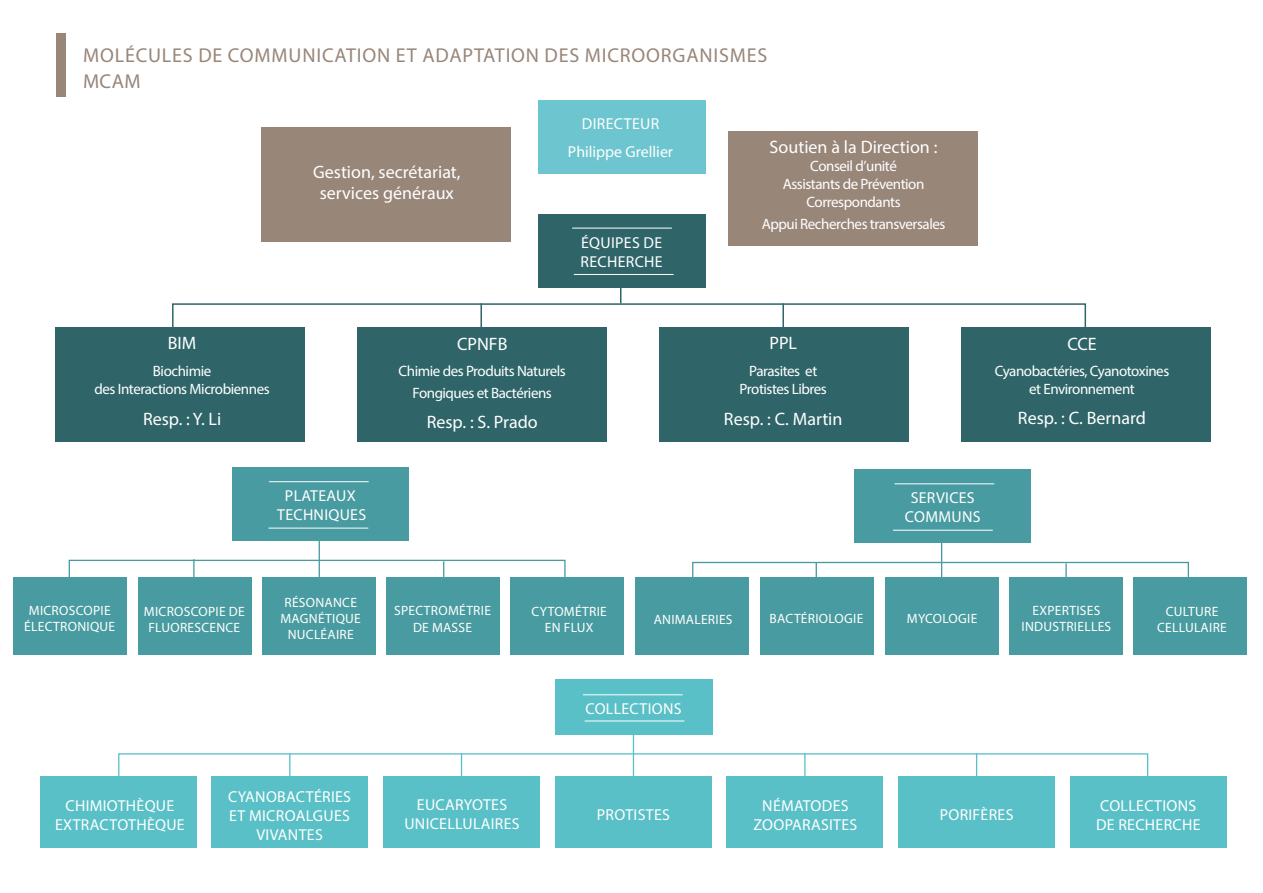
<style>
.page{position:relative;width:1263px;height:893px;background:#fff}
.page>*{position:absolute;margin:0;border:0;box-sizing:border-box;transform-origin:0 0}
.t1{font:20.1px "Myriad Pro";letter-spacing:.04em;color:#988679}
.t2{font:18px "Myriad Pro";color:#fff}
.t3{font:15.9px/19px "Myriad Pro";letter-spacing:.02em;color:#fff;text-align:center}
.t4{font:15.9px "Myriad Pro";color:#fff}
.t5{font:15px/21.6px "Myriad Pro";letter-spacing:-.03em;color:#fff;text-align:center}
.t6{font:13.5px/16.2px "Myriad Pro";letter-spacing:.02em;color:#fff;text-align:center}
</style>
<div class="page">
<div style="left:56px;top:34px;width:10px;height:63px;background:#988679"></div>
<hr style="left:633px;top:713px;width:1px;height:78px;background:#59c0c7">
<div style="left:118px;top:753px;width:1030px;height:35px;border:1px solid #59c0c7"></div>
<hr style="left:461px;top:753px;width:1px;height:33px;background:#59c0c7">
<hr style="left:804px;top:753px;width:1px;height:33px;background:#59c0c7">
<hr style="left:976px;top:753px;width:1px;height:33px;background:#59c0c7">
<hr style="left:289px;top:753px;width:1px;height:33px;background:#59c0c7">
<div style="left:40px;top:776px;width:157px;height:71px;background:#59c0c7"></div>
<div style="left:211px;top:776px;width:157px;height:71px;background:#59c0c7"></div>
<div style="left:555px;top:776px;width:157px;height:71px;background:#59c0c7"></div>
<div style="left:726px;top:776px;width:157px;height:71px;background:#59c0c7"></div>
<div style="left:898px;top:776px;width:157px;height:71px;background:#59c0c7"></div>
<div style="left:1070px;top:776px;width:157px;height:71px;background:#59c0c7"></div>
<div style="left:383px;top:776px;width:157px;height:71px;background:#59c0c7"></div>
<div style="left:555px;top:679px;width:157px;height:55px;background:#59c0c7"></div>
<hr style="left:585px;top:721px;width:99px;height:1px;background:#fff">
<hr style="left:583px;top:694px;width:100px;height:1px;background:#fff">
<div style="left:69px;top:560px;width:497px;height:34px;border:1px solid #489ba0"></div>
<hr style="left:319px;top:538px;width:1px;height:49px;background:#489ba0">
<hr style="left:443px;top:561px;width:1px;height:33px;background:#489ba0">
<hr style="left:193px;top:559px;width:2px;height:33px;background:#489ba0">
<div style="left:14px;top:577px;width:113px;height:77px;background:#489ba0"></div>
<div style="left:138px;top:577px;width:113px;height:77px;background:#489ba0"></div>
<div style="left:386px;top:577px;width:114px;height:77px;background:#489ba0"></div>
<div style="left:510px;top:577px;width:114px;height:77px;background:#489ba0"></div>
<div style="left:635px;top:577px;width:113px;height:77px;background:#489ba0"></div>
<div style="left:885px;top:577px;width:114px;height:77px;background:#489ba0"></div>
<div style="left:262px;top:577px;width:114px;height:77px;background:#489ba0"></div>
<div style="left:233px;top:468px;width:176px;height:73px;background:#489ba0"></div>
<div style="left:760px;top:577px;width:113px;height:77px;background:#489ba0"></div>
<div style="left:1009px;top:577px;width:114px;height:77px;background:#489ba0"></div>
<div style="left:172px;top:303px;width:914px;height:32px;border:2px solid #2f6569"></div>
<hr style="left:480px;top:303px;width:2px;height:24px;background:#2f6569">
<hr style="left:782px;top:303px;width:2px;height:24px;background:#2f6569">
<svg style="left:620px;top:287px;width:1px;height:16px"></svg>
<div style="left:961px;top:327px;width:250px;height:114px;background:#2f6569"></div>
<div style="left:56px;top:327px;width:249px;height:114px;background:#2f6569"></div>
<div style="left:358px;top:327px;width:249px;height:114px;background:#2f6569"></div>
<div style="left:659px;top:327px;width:250px;height:114px;background:#2f6569"></div>
<div style="left:538px;top:214px;width:168px;height:73px;background:#2f6569"></div>
<div style="left:538px;top:101px;width:168px;height:73px;background:#6dc5d0"></div>
<div style="left:261px;top:128px;width:249px;height:114px;background:#988679"></div>
<div style="left:729px;top:132px;width:249px;height:114px;background:#988679"></div>
<hr style="left:269px;top:528px;width:99px;height:1px;background:#fff">
<hr style="left:269px;top:481px;width:100px;height:1px;background:#fff">
<hr style="left:574px;top:274px;width:100px;height:1px;background:#fff">
<hr style="left:572px;top:228px;width:100px;height:1px;background:#fff">
<div style="left:1133px;top:577px;width:114px;height:77px;background:#489ba0"></div>
<div style="left:692px;top:562px;width:497px;height:34px;border:1px solid #489ba0"></div>
<hr style="left:941px;top:540px;width:1px;height:49px;background:#489ba0">
<hr style="left:1065px;top:563px;width:2px;height:34px;background:#489ba0">
<hr style="left:816px;top:562px;width:1px;height:33px;background:#489ba0">
<div style="left:854px;top:470px;width:176px;height:73px;background:#489ba0"></div>
<hr style="left:893px;top:530px;width:100px;height:1px;background:#fff">
<hr style="left:894px;top:483px;width:100px;height:1px;background:#fff">
<p class="t1" style="left:83px;top:43px;width:686px">MOLÉCULES DE COMMUNICATION ET ADAPTATION DES MICROORGANISMES</p>
<p class="t1" style="left:83px;top:69px;width:59px">MCAM</p>
<p class="t2" style="left:313px;top:160px;width:149px">Gestion, secrétariat,</p>
<p class="t2" style="left:320px;top:182px;width:136px">services généraux</p>
<p class="t3" style="left:582px;top:114px;width:79px">DIRECTEUR</p>
<p class="t4" style="left:568px;top:142px;width:107px">Philippe Grellier</p>
<p class="t3" style="left:581px;top:233px;width:83px">ÉQUIPES DE</p>
<p class="t3" style="left:581px;top:252px;width:84px">RECHERCHE</p>
<p class="t2" style="left:168px;top:332px;width:30px">BIM</p>
<p class="t5" style="left:153px;top:360px;width:60px">Biochimie</p>
<p class="t5" style="left:95px;top:378px;width:177px">des Interactions Microbiennes</p>
<p class="t2" style="left:143px;top:408px;width:80px">Resp. : Y. Li</p>
<p class="t3" style="left:285px;top:486px;width:72px">PLATEAUX</p>
<p class="t3" style="left:277px;top:505px;width:91px">TECHNIQUES</p>
<p class="t2" style="left:457px;top:333px;width:52px">CPNFB</p>
<p class="t5" style="left:399px;top:360px;width:169px">Chimie des Produits Naturels<br>Fongiques et Bactériens</p>
<p class="t2" style="left:427px;top:411px;width:113px">Resp. : S. Prado</p>
<p class="t2" style="left:770px;top:136px;width:169px">Soutien à la Direction :</p>
<p class="t5" style="left:810px;top:155px;width:88px">Conseil d’unité</p>
<p class="t5" style="left:783px;top:173px;width:143px">Assistants de Prévention</p>
<p class="t5" style="left:806px;top:191px;width:96px">Correspondants</p>
<p class="t5" style="left:762px;top:213px;width:185px">Appui Recherches transversales</p>
<p class="t2" style="left:769px;top:332px;width:29px">PPL</p>
<p class="t5" style="left:740px;top:362px;width:89px;line-height:18px">Parasites et<br>Protistes Libres</p>
<p class="t2" style="left:724px;top:408px;width:120px">Resp. : C. Martin</p>
<p class="t2" style="left:1067px;top:333px;width:31px">CCE</p>
<p class="t5" style="left:995px;top:360px;width:176px">Cyanobactéries, Cyanotoxines</p>
<p class="t5" style="left:1029px;top:378px;width:107px">et Environnement</p>
<p class="t2" style="left:1018px;top:407px;width:130px">Resp. : C. Bernard</p>
<p class="t3" style="left:911px;top:488px;width:66px">SERVICES</p>
<p class="t3" style="left:905px;top:507px;width:77px">COMMUNS</p>
<p class="t6" style="left:281px;top:594px;width:82px">RÉSONANCE<br>MAGNÉTIQUE<br>NUCLÉAIRE</p>
<p class="t6" style="left:24px;top:602px;width:92px">MICROSCOPIE<br>ÉLECTRONIQUE</p>
<p class="t6" style="left:394px;top:602px;width:98px">SPECTROMÉTRIE<br>DE MASSE</p>
<p class="t6" style="left:532px;top:603px;width:77px">CYTOMÉTRIE</p>
<p class="t6" style="left:144px;top:603px;width:102px">MICROSCOPIE DE<br>FLUORESCENCE</p>
<p class="t6" style="left:545px;top:619px;width:50px">EN FLUX</p>
<p class="t6" style="left:770px;top:610px;width:95px">BACTÉRIOLOGIE</p>
<p class="t6" style="left:654px;top:611px;width:80px">ANIMALERIES</p>
<p class="t6" style="left:907px;top:610px;width:72px">MYCOLOGIE</p>
<p class="t3" style="left:585px;top:699px;width:98px">COLLECTIONS</p>
<p class="t6" style="left:1032px;top:602px;width:69px">EXPERTISES</p>
<p class="t6" style="left:1021px;top:618px;width:91px">INDUSTRIELLES</p>
<p class="t6" style="left:1166px;top:603px;width:54px">CULTURE</p>
<p class="t6" style="left:1157px;top:619px;width:71px">CELLULAIRE</p>
<p class="t3" style="left:55px;top:796px;width:131px">CHIMIOTHÈQUE<br>EXTRACTOTHÈQUE</p>
<p class="t3" style="left:228px;top:786px;width:124px">CYANOBACTÉRIES<br>ET MICROALGUES<br>VIVANTES</p>
<p class="t3" style="left:417px;top:795px;width:92px">EUCARYOTES</p>
<p class="t3" style="left:404px;top:814px;width:117px">UNICELLULAIRES</p>
<p class="t3" style="left:597px;top:805px;width:75px">PROTISTES</p>
<p class="t3" style="left:762px;top:795px;width:88px">NÉMATODES</p>
<p class="t3" style="left:753px;top:815px;width:105px">ZOOPARASITES</p>
<p class="t3" style="left:940px;top:805px;width:75px">PORIFÈRES</p>
<p class="t3" style="left:1096px;top:796px;width:106px;text-align:left">COLLECTIONS<br>DE RECHERCHE</p>
</div>
